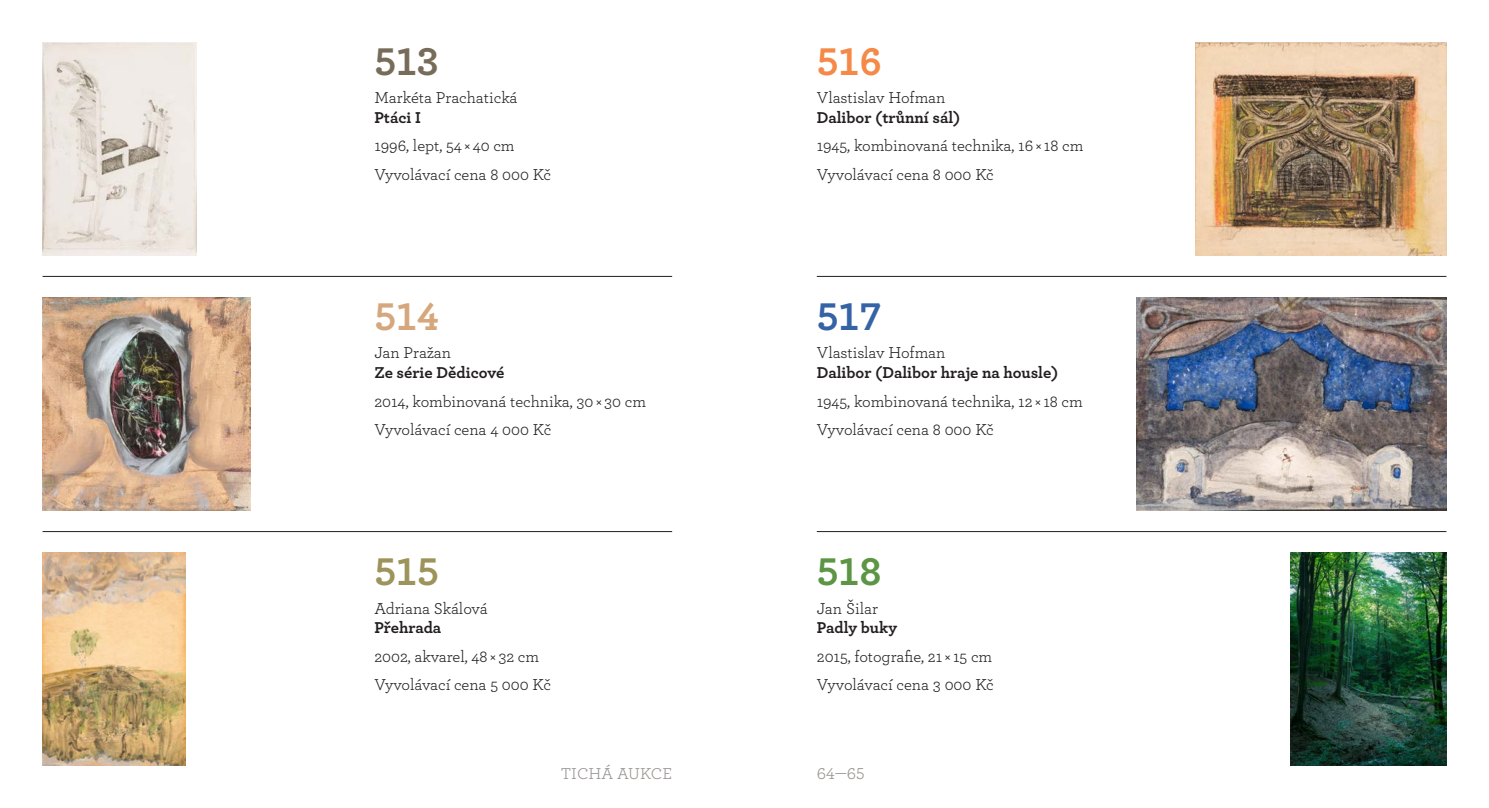
<style>
.page{position:relative;width:1489px;height:808px;background:#fff}
.page>*{position:absolute;margin:0;border:0;box-sizing:border-box;transform-origin:0 0}
.t1{font:700 40.5px "Archer";color:#9d945b}
.t2{font:700 40.5px "Archer";color:#d6a77d}
.t3{font:700 40.5px "Archer";color:#776c5a}
.t4{font:700 40.5px "Archer";color:#5c9544}
.t5{font:700 40.5px "Archer";color:#3663a6}
.t6{font:700 40.5px "Archer";color:#f58948}
.t7{font:16.5px/28.3px "Archer";letter-spacing:-.005em;color:#231f20}
.t8{font:700 16.5px "Archer";letter-spacing:-.005em;color:#231f20}
.t9{font:16.5px "Archer";color:#979391}
</style>
<div class="page">
<img style="left:43px;top:43px;width:154px;height:212px">
<img style="left:43px;top:298px;width:208px;height:212px">
<img style="left:1195px;top:43px;width:251px;height:212px">
<img style="left:1136px;top:298px;width:310px;height:212px">
<img style="left:1290px;top:553px;width:156px;height:212px">
<img style="left:43px;top:553px;width:142px;height:212px">
<hr style="left:816px;top:276px;width:630px;height:1px;background:#231f20">
<hr style="left:816px;top:531px;width:630px;height:1px;background:#231f20">
<hr style="left:43px;top:276px;width:629px;height:1px;background:#231f20">
<hr style="left:43px;top:531px;width:629px;height:1px;background:#231f20">
<h1 class="t3" style="left:374px;top:29px;width:66px">513</h1>
<p class="t7" style="left:374px;top:83px;width:145px">Markéta Prachatická</p>
<p class="t8" style="left:374px;top:105px;width:47px">Ptáci I</p>
<p class="t7" style="left:374px;top:131px;width:178px">1996, lept, 54 × 40 cm<br>Vyvolávací cena 8 000 Kč</p>
<h1 class="t2" style="left:374px;top:285px;width:66px">514</h1>
<p class="t7" style="left:374px;top:338px;width:78px">Jan Pražan</p>
<p class="t8" style="left:374px;top:360px;width:131px">Ze série Dědicové</p>
<p class="t7" style="left:374px;top:386px;width:273px">2014, kombinovaná technika, 30 × 30 cm<br>Vyvolávací cena 4 000 Kč</p>
<h1 class="t1" style="left:374px;top:540px;width:66px">515</h1>
<p class="t7" style="left:374px;top:593px;width:115px">Adriana Skálová</p>
<p class="t8" style="left:374px;top:615px;width:68px">Přehrada</p>
<p class="t7" style="left:374px;top:641px;width:178px">2002, akvarel, 48 × 32 cm<br>Vyvolávací cena 5 000 Kč</p>
<h1 class="t6" style="left:816px;top:29px;width:66px">516</h1>
<p class="t7" style="left:816px;top:83px;width:130px">Vlastislav Hofman</p>
<p class="t8" style="left:816px;top:105px;width:145px">Dalibor (trůnní sál)</p>
<p class="t7" style="left:816px;top:131px;width:268px">1945, kombinovaná technika, 16 × 18 cm<br>Vyvolávací cena 8 000 Kč</p>
<h1 class="t5" style="left:816px;top:285px;width:66px">517</h1>
<p class="t7" style="left:816px;top:338px;width:130px">Vlastislav Hofman</p>
<p class="t8" style="left:816px;top:360px;width:243px">Dalibor (Dalibor hraje na housle)</p>
<p class="t7" style="left:816px;top:386px;width:267px">1945, kombinovaná technika, 12 × 18 cm<br>Vyvolávací cena 8 000 Kč</p>
<h1 class="t4" style="left:816px;top:540px;width:66px">518</h1>
<p class="t7" style="left:816px;top:593px;width:63px">Jan Šilar</p>
<p class="t8" style="left:816px;top:615px;width:82px">Padly buky</p>
<p class="t7" style="left:816px;top:641px;width:178px">2015, fotografie, 21 × 15 cm<br>Vyvolávací cena 3 000 Kč</p>
<p class="t9" style="left:560px;top:762px;width:113px">TICHÁ AUKCE</p>
<p class="t9" style="left:816px;top:762px;width:49px">64—65</p>
</div>
